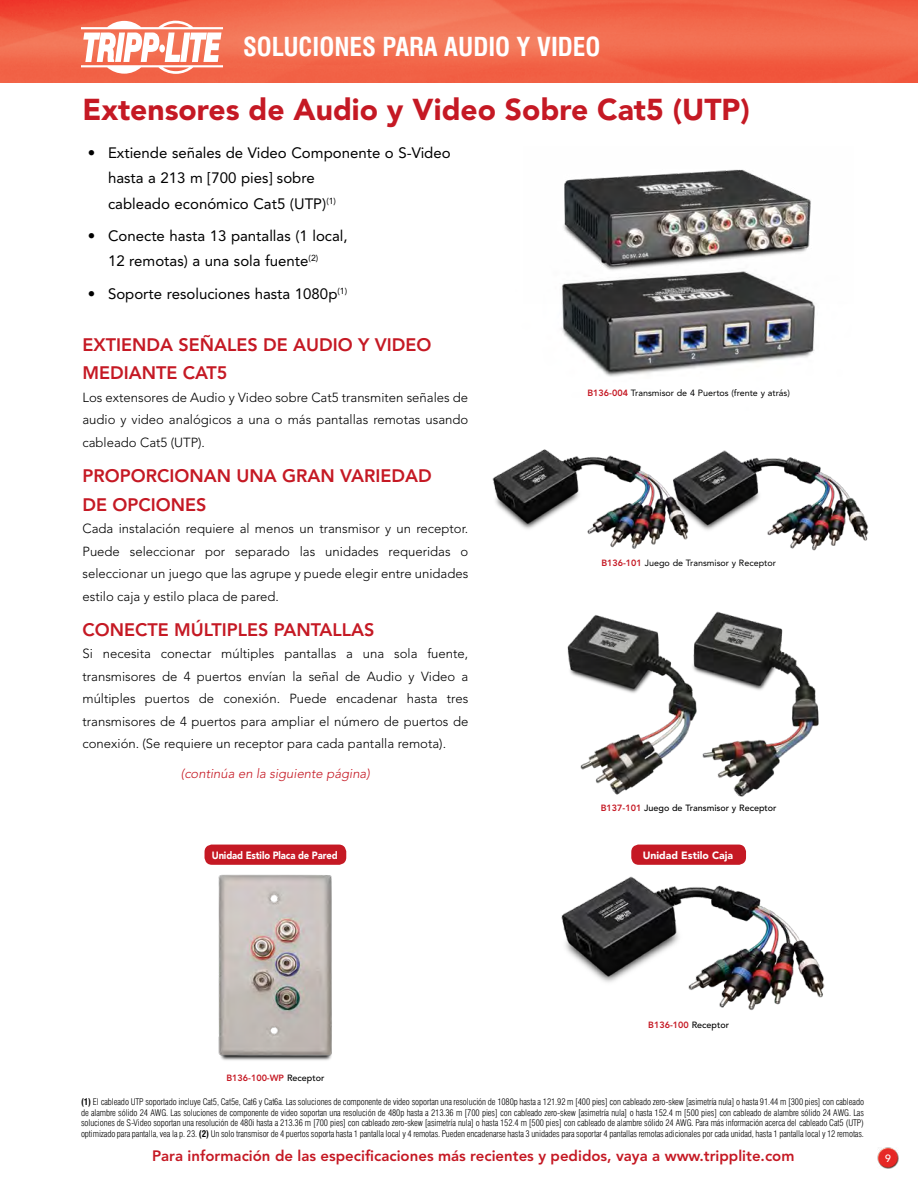
<style>
.page{position:relative;width:918px;height:1188px;background:#fff}
.page>*{position:absolute;margin:0;border:0;box-sizing:border-box;transform-origin:0 0}
.t1{font:900 30px "Avenir";color:#c51924}
.t2{font:700 condensed 25.5px "Swiss 721 BT";color:#fff}
.t3{font:800 18px/28.5px "Avenir";color:#c51924}
.t4{font:15px/25.5px "Avenir";color:#000}
.t5{font:800 15px "Avenir";color:#c51924}
.t6{font:300 13.2px/22.5px "Avenir";color:#000;text-align:justify}
.t7{font:italic 300 13.2px "Avenir";color:#c51924}
.t8{font:900 10.5px "Avenir";letter-spacing:-.01em;color:#fff;scale:.9 1}
.t9{font:900 10.5px "Avenir";letter-spacing:-.01em;color:#fff}
.t10{font:500 10.5px "Avenir";color:#fff}
.t11{font:300 condensed 9px/10.5px "Swiss 721 BT";letter-spacing:-.01em;color:#000;text-align:justify}
.t12{font:9px "Avenir";color:#000}
.t13{font:800 9px "Avenir";color:#c51924}
.t14{font:500 9px "Avenir";color:#000}
.s1{font-weight:800;color:#c51924}
.s2{font-weight:500;color:#000}
.s3{font-weight:700}
</style>
<div class="page">
<img style="left:0;top:0;width:918px;height:83px">
<img style="left:878px;top:1147px;width:21px;height:21px">
<svg style="left:81px;top:21px;width:142px;height:53px"></svg>
<img style="left:218px;top:874px;width:114px;height:187px">
<div style="left:205px;top:845px;width:141px;height:20px;background:#c51924;border-radius:8px"></div>
<div style="left:631px;top:845px;width:115px;height:20px;background:#c51924;border-radius:8px"></div>
<img style="left:561px;top:876px;width:264px;height:135px">
<img style="left:567px;top:611px;width:252px;height:186px">
<img style="left:492px;top:449px;width:377px;height:102px">
<img style="left:561px;top:303px;width:254px;height:74px">
<img style="left:561px;top:169px;width:252px;height:134px">
<p class="t2" style="left:243px;top:32px;width:359px">SOLUCIONES PARA AUDIO Y VIDEO</p>
<p class="t1" style="left:82px;top:92px;width:669px">Extensores de Audio y Video Sobre Cat5 (UTP)</p>
<p class="t4" style="left:108px;top:140px;width:344px;text-indent:-20px">• Extiende señales de Video Componente o S-Video hasta a 213 m [700 pies] sobre<br>cableado económico Cat5 (UTP)<sup>(1)</sup></p>
<p class="t4" style="left:108px;top:223px;width:241px;text-indent:-20px">• Conecte hasta 13 pantallas (1 local,<br>12 remotas) a una sola fuente<sup>(2)</sup></p>
<p class="t4" style="left:88px;top:281px;width:261px">• Soporte resoluciones hasta 1080p<sup>(1)</sup></p>
<p class="t3" style="left:82px;top:330px;width:350px">EXTIENDA SEÑALES DE AUDIO Y VIDEO<br>MEDIANTE CAT5</p>
<p class="t6" style="left:82px;top:386px;width:387px">Los extensores de Audio y Video sobre Cat5 transmiten señales de audio y video analógicos a una o más pantallas remotas usando cableado Cat5 (UTP).</p>
<p class="t3" style="left:82px;top:462px;width:351px">PROPORCIONAN UNA GRAN VARIEDAD<br>DE OPCIONES</p>
<p class="t6" style="left:82px;top:517px;width:387px">Cada instalación requiere al menos un transmisor y un receptor.<br>Puede seleccionar por separado las unidades requeridas o seleccionar un juego que las agrupe y puede elegir entre unidades estilo caja y estilo placa de pared.</p>
<p class="t3" style="left:82px;top:615px;width:293px">CONECTE MÚLTIPLES PANTALLAS</p>
<p class="t6" style="left:82px;top:643px;width:387px">Si necesita conectar múltiples pantallas a una sola fuente, transmisores de 4 puertos envían la señal de Audio y Video a múltiples puertos de conexión. Puede encadenar hasta tres transmisores de 4 puertos para ampliar el número de puertos de conexión. (Se requiere un receptor para cada pantalla remota).</p>
<p class="t7" style="left:181px;top:765px;width:190px">(continúa en la siguiente página)</p>
<p class="t12" style="left:587px;top:388px;width:204px"><span class="s1">B136-004</span> Transmisor de 4 Puertos (frente y atrás)</p>
<p class="t12" style="left:601px;top:558px;width:176px"><span class="s1">B136-101</span> Juego de Transmisor y Receptor</p>
<p class="t14" style="left:601px;top:803px;width:177px"><span class="s1">B137-101</span> Juego de Transmisor y Receptor</p>
<p class="t8" style="left:212px;top:849px;width:141px">Unidad Estilo Placa de Pared</p>
<p class="t9" style="left:643px;top:849px;width:92px">Unidad Estilo Caja</p>
<p class="t13" style="left:226px;top:1072px;width:100px">B136-100-WP <span class="s2">Receptor</span></p>
<p class="t13" style="left:648px;top:1020px;width:82px">B136-100 <span class="s2">Receptor</span></p>
<p class="t11" style="left:81px;top:1097px;width:785px"><span class="s3">(1)</span> El cableado UTP soportado incluye Cat5, Cat5e, Cat6 y Cat6a. Las soluciones de componente de video soportan una resolución de 1080p hasta a 121.92 m [400 pies] con cableado zero-skew [asimetría nula] o hasta 91.44 m [300 pies] con cableado de alambre sólido 24 AWG. Las soluciones de componente de video soportan una resolución de 480p hasta a 213.36 m [700 pies] con cableado zero-skew [asimetría nula] o hasta 152.4 m [500 pies] con cableado de alambre sólido 24 AWG. Las soluciones de S-Video soportan una resolución de 480i hasta a 213.36 m [700 pies] con cableado zero-skew [asimetría nula] o hasta 152.4 m [500 pies] con cableado de alambre sólido 24 AWG. Para más información acerca del cableado Cat5 (UTP) optimizado para pantalla, vea la p. 23. <span class="s3">(2)</span> Un solo transmisor de 4 puertos soporta hasta 1 pantalla local y 4 remotas. Pueden encadenarse hasta 3 unidades para soportar 4 pantallas remotas adicionales por cada unidad, hasta 1 pantalla local y 12 remotas.</p>
<p class="t5" style="left:152px;top:1147px;width:644px">Para información de las especificaciones más recientes y pedidos, vaya a www.tripplite.com</p>
<p class="t10" style="left:885px;top:1152px;width:7px">9</p>
</div>
